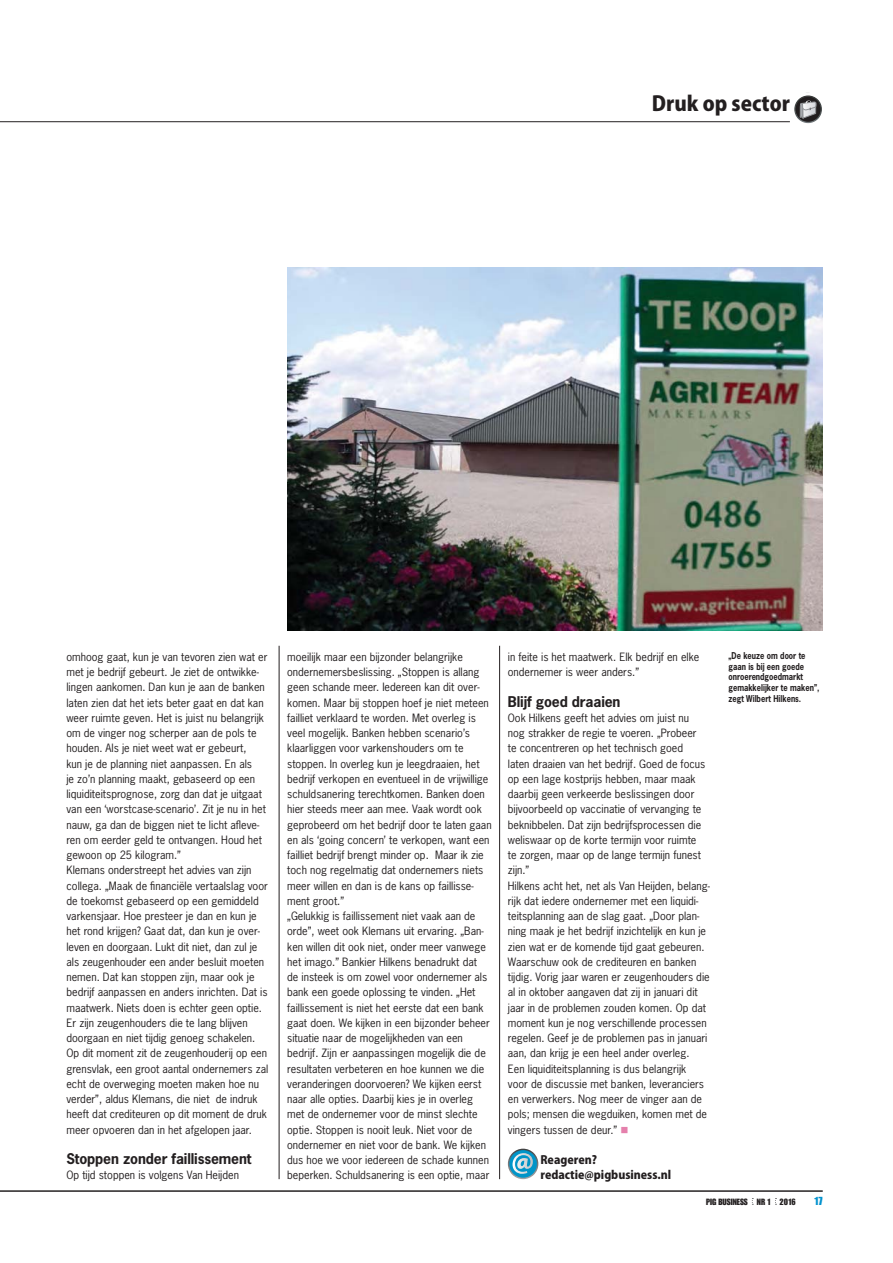
<style>
.page{position:relative;width:893px;height:1263px;background:#fff}
.page>*{position:absolute;margin:0;border:0;box-sizing:border-box;transform-origin:0 0}
.t1{font:20.25px "Koz Go Pro Heavy 90 msp RKSJ H";color:#231f20}
.t2{font:700 13.95px "News Gothic Std";letter-spacing:-.01em;color:#231f20}
.t3{font:11.4px/15.3px "Koz Go Pro Heavy 90 msp RKSJ H";color:#231f20}
.t4{font:11.4px "Impact LT Std";color:#0392ce}
.t5{font:10.8px/15.3px "News Gothic Std";color:#231f20}
.t6{font:700 8.85px/10.6px "News Gothic Std";color:#231f20;scale:.85 1}
.t7{font:8.85px "Impact LT Std";color:#231f20}
</style>
<div class="page">
<hr style="left:0;top:1191px;width:823px;height:1px;background:#231f20">
<hr style="left:0;top:121px;width:790px;height:1px;background:#231f20">
<hr style="left:499px;top:646px;width:1px;height:533px;background:#231f20">
<hr style="left:279px;top:646px;width:1px;height:533px;background:#231f20">
<svg style="left:794px;top:95px;width:28px;height:28px"></svg>
<svg style="left:508px;top:1149px;width:30px;height:30px"></svg>
<img style="left:287px;top:267px;width:536px;height:364px">
<h1 class="t1" style="left:652px;top:96px;width:140px">Druk op sector</h1>
<p class="t5" style="left:66px;top:650px;width:203px">omhoog gaat, kun je van tevoren zien wat er met je bedrijf gebeurt. Je ziet de ontwikke&shy;lingen aankomen. Dan kun je aan de banken laten zien dat het iets beter gaat en dat kan weer ruimte geven. Het is juist nu belangrijk om de vinger nog scherper aan de pols te houden. Als je niet weet wat er gebeurt,<br>kun je de planning niet aanpassen. En als<br>je zo’n planning maakt, gebaseerd op een liquiditeitsprognose, zorg dan dat je uitgaat van een ‘worstcase-scenario’. Zit je nu in het nauw, ga dan de biggen niet te licht afleve&shy;ren om eerder geld te ontvangen. Houd het gewoon op 25 kilogram.”<br>Klemans onderstreept het advies van zijn collega. „Maak de financiële vertaalslag voor de toekomst gebaseerd op een gemiddeld varkensjaar. Hoe presteer je dan en kun je het rond krijgen? Gaat dat, dan kun je over&shy;leven en doorgaan. Lukt dit niet, dan zul je als zeugenhouder een ander besluit moeten nemen. Dat kan stoppen zijn, maar ook je bedrijf aanpassen en anders inrichten. Dat is maatwerk. Niets doen is echter geen optie.<br>Er zijn zeugenhouders die te lang blijven doorgaan en niet tijdig genoeg schakelen.<br>Op dit moment zit de zeugenhouderij op een grensvlak, een groot aantal ondernemers zal echt de overweging moeten maken hoe nu verder”, aldus Klemans, die niet de indruk heeft dat crediteuren op dit moment de druk meer opvoeren dan in het afgelopen jaar.</p>
<p class="t2" style="left:66px;top:1153px;width:186px">Stoppen zonder faillissement</p>
<p class="t5" style="left:66px;top:1168px;width:174px">Op tijd stoppen is volgens Van Heijden</p>
<p class="t5" style="left:287px;top:650px;width:206px">moeilijk maar een bijzonder belangrijke ondernemersbeslissing. „Stoppen is allang geen schande meer. Iedereen kan dit over&shy;komen. Maar bij stoppen hoef je niet meteen failliet verklaard te worden. Met overleg is veel mogelijk. Banken hebben scenario’s klaarliggen voor varkenshouders om te stoppen. In overleg kun je leegdraaien, het bedrijf verkopen en eventueel in de vrijwillige schuldsanering terechtkomen. Banken doen hier steeds meer aan mee. Vaak wordt ook geprobeerd om het bedrijf door te laten gaan en als ‘going concern’ te verkopen, want een failliet bedrijf brengt minder op. Maar ik zie toch nog regelmatig dat ondernemers niets meer willen en dan is de kans op faillisse&shy;ment groot.”<br>„Gelukkig is faillissement niet vaak aan de orde”, weet ook Klemans uit ervaring. „Ban&shy;ken willen dit ook niet, onder meer vanwege het imago.” Bankier Hilkens benadrukt dat<br>de insteek is om zowel voor ondernemer als bank een goede oplossing te vinden. „Het faillissement is niet het eerste dat een bank gaat doen. We kijken in een bijzonder beheer situatie naar de mogelijkheden van een bedrijf. Zijn er aanpassingen mogelijk die de resultaten verbeteren en hoe kunnen we die veranderingen doorvoeren? We kijken eerst naar alle opties. Daarbij kies je in overleg met de ondernemer voor de minst slechte optie. Stoppen is nooit leuk. Niet voor de ondernemer en niet voor de bank. We kijken dus hoe we voor iedereen de schade kunnen beperken. Schuldsanering is een optie, maar</p>
<p class="t5" style="left:508px;top:650px;width:193px">in feite is het maatwerk. Elk bedrijf en elke ondernemer is weer anders.”</p>
<p class="t2" style="left:508px;top:696px;width:114px">Blijf goed draaien</p>
<p class="t5" style="left:508px;top:711px;width:204px">Ook Hilkens geeft het advies om juist nu<br>nog strakker de regie te voeren. „Probeer<br>te concentreren op het technisch goed<br>laten draaien van het bedrijf. Goed de focus op een lage kostprijs hebben, maar maak daarbij geen verkeerde beslissingen door bijvoorbeeld op vaccinatie of vervanging te beknibbelen. Dat zijn bedrijfsprocessen die weliswaar op de korte termijn voor ruimte<br>te zorgen, maar op de lange termijn funest zijn.”<br>Hilkens acht het, net als Van Heijden, belang&shy;rijk dat iedere ondernemer met een liquidi&shy;teitsplanning aan de slag gaat. „Door plan&shy;ning maak je het bedrijf inzichtelijk en kun je zien wat er de komende tijd gaat gebeuren.<br>Waarschuw ook de crediteuren en banken tijdig. Vorig jaar waren er zeugenhouders die al in oktober aangaven dat zij in januari dit jaar in de problemen zouden komen. Op dat moment kun je nog verschillende processen regelen. Geef je de problemen pas in januari aan, dan krijg je een heel ander overleg.<br>Een liquiditeitsplanning is dus belangrijk<br>voor de discussie met banken, leveranciers en verwerkers. Nog meer de vinger aan de pols; mensen die wegduiken, komen met de vingers tussen de deur.”</p>
<p class="t3" style="left:540px;top:1154px;width:132px">Reageren? redactie@pigbusiness.nl</p>
<p class="t6" style="left:728px;top:651px;width:108px">„De keuze om door te gaan is bij een goede onroerendgoedmarkt gemakkelijker te maken”, zegt Wilbert Hilkens.</p>
<p class="t7" style="left:706px;top:1196px;width:91px">PIG BUSINESS NR 1 2016</p>
<p class="t4" style="left:814px;top:1194px;width:10px">17</p>
</div>
